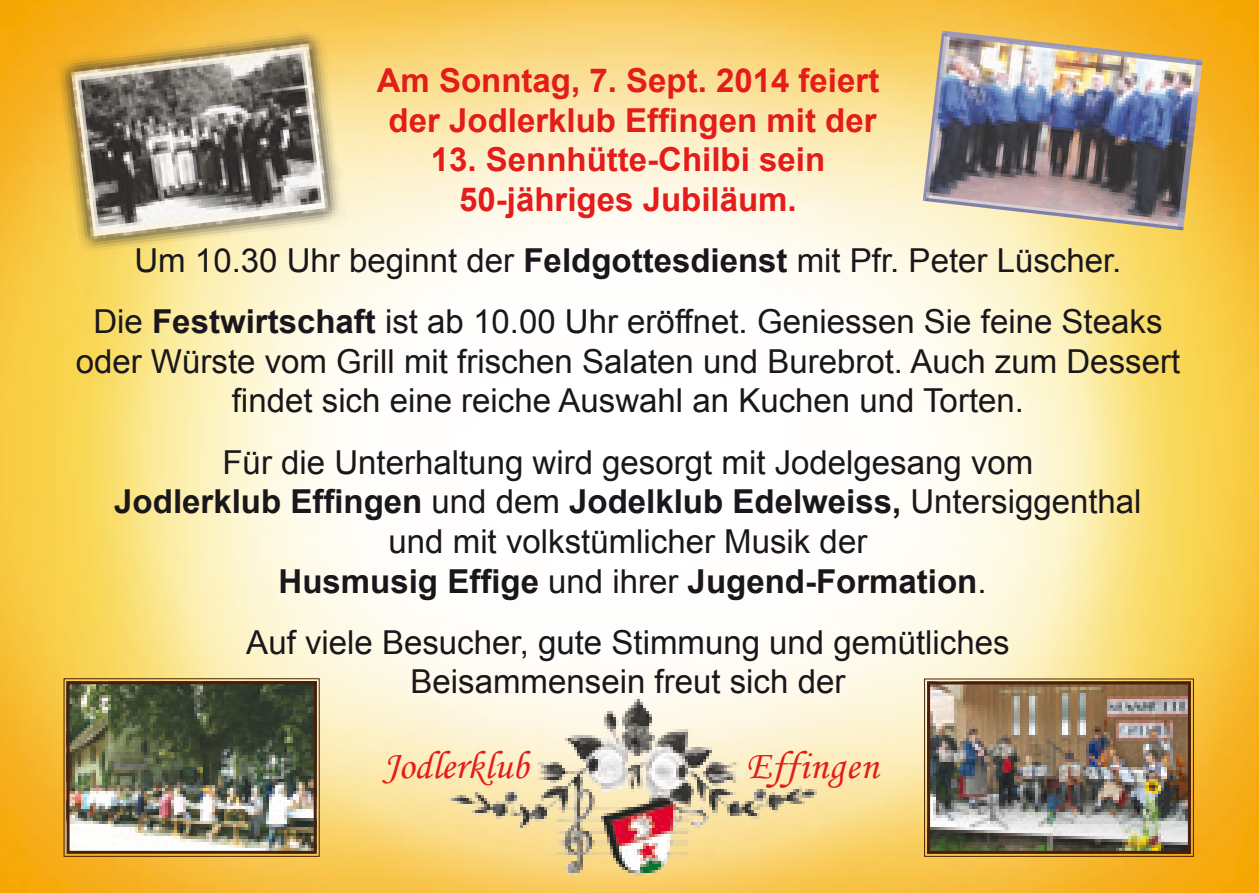
<style>
.page{position:relative;width:1259px;height:893px;background:#fff}
.page>*{position:absolute;margin:0;border:0;box-sizing:border-box;transform-origin:0 0}
.t1{font:39.6px "Monotype Corsiva";color:#e31d19}
.t2{font:39.6px "Monotype Corsiva";letter-spacing:.025em;color:#e31d19}
.t3{font:33px/39.6px "Arial";color:#1a171c;text-align:center}
.t4{font:700 33px "Arial";color:#e31d19}
.t5{font:700 33px "Arial";color:#1a171c}
.s1{font-weight:700}
.s2{font-weight:400}
</style>
<div class="page">
<img style="left:0;top:0;width:1259px;height:893px">
<img style="left:445px;top:690px;width:380px;height:203px">
<img style="left:922px;top:31px;width:280px;height:199px">
<img style="left:923px;top:678px;width:271px;height:179px">
<div style="left:927px;top:681px;width:264px;height:173px;border:3px solid #4a200a"></div>
<img style="left:39px;top:12px;width:331px;height:248px">
<img style="left:63px;top:678px;width:257px;height:179px">
<div style="left:67px;top:681px;width:250px;height:173px;border:3px solid #4a200a"></div>
<p class="t4" style="left:377px;top:58px;width:504px">Am Sonntag, 7. Sept. 2014 feiert</p>
<p class="t4" style="left:389px;top:98px;width:489px">der Jodlerklub Effingen mit der</p>
<p class="t4" style="left:431px;top:138px;width:396px">13. Sennhütte-Chilbi sein</p>
<p class="t4" style="left:459px;top:177px;width:339px">50-jähriges Jubiläum.</p>
<p class="t3" style="left:134px;top:241px;width:988px">Um 10.30 Uhr beginnt der <span class="s1">Feldgottesdienst</span> mit Pfr. Peter Lüscher.</p>
<p class="t3" style="left:76px;top:302px;width:1106px">Die <span class="s1">Festwirtschaft</span> ist ab 10.00 Uhr eröffnet. Geniessen Sie feine Steaks oder Würste vom Grill mit frischen Salaten und Burebrot. Auch zum Dessert findet sich eine reiche Auswahl an Kuchen und Torten.</p>
<p class="t3" style="left:222px;top:443px;width:812px">Für die Unterhaltung wird gesorgt mit Jodelgesang vom</p>
<p class="t5" style="left:114px;top:480px;width:1028px">Jodlerklub Effingen <span class="s2">und dem</span> Jodelklub Edelweiss, <span class="s2">Untersiggenthal</span></p>
<p class="t3" style="left:388px;top:522px;width:480px">und mit volkstümlicher Musik der</p>
<p class="t5" style="left:278px;top:559px;width:709px">Husmusig Effige <span class="s2">und ihrer</span> Jugend-Formation<span class="s2">.</span></p>
<p class="t3" style="left:246px;top:623px;width:765px">Auf viele Besucher, gute Stimmung und gemütliches</p>
<p class="t3" style="left:410px;top:662px;width:436px">Beisammensein freut sich der</p>
<p class="t1" style="left:382px;top:741px;width:148px">Jodlerklub</p>
<p class="t2" style="left:746px;top:741px;width:134px">Effingen</p>
</div>
